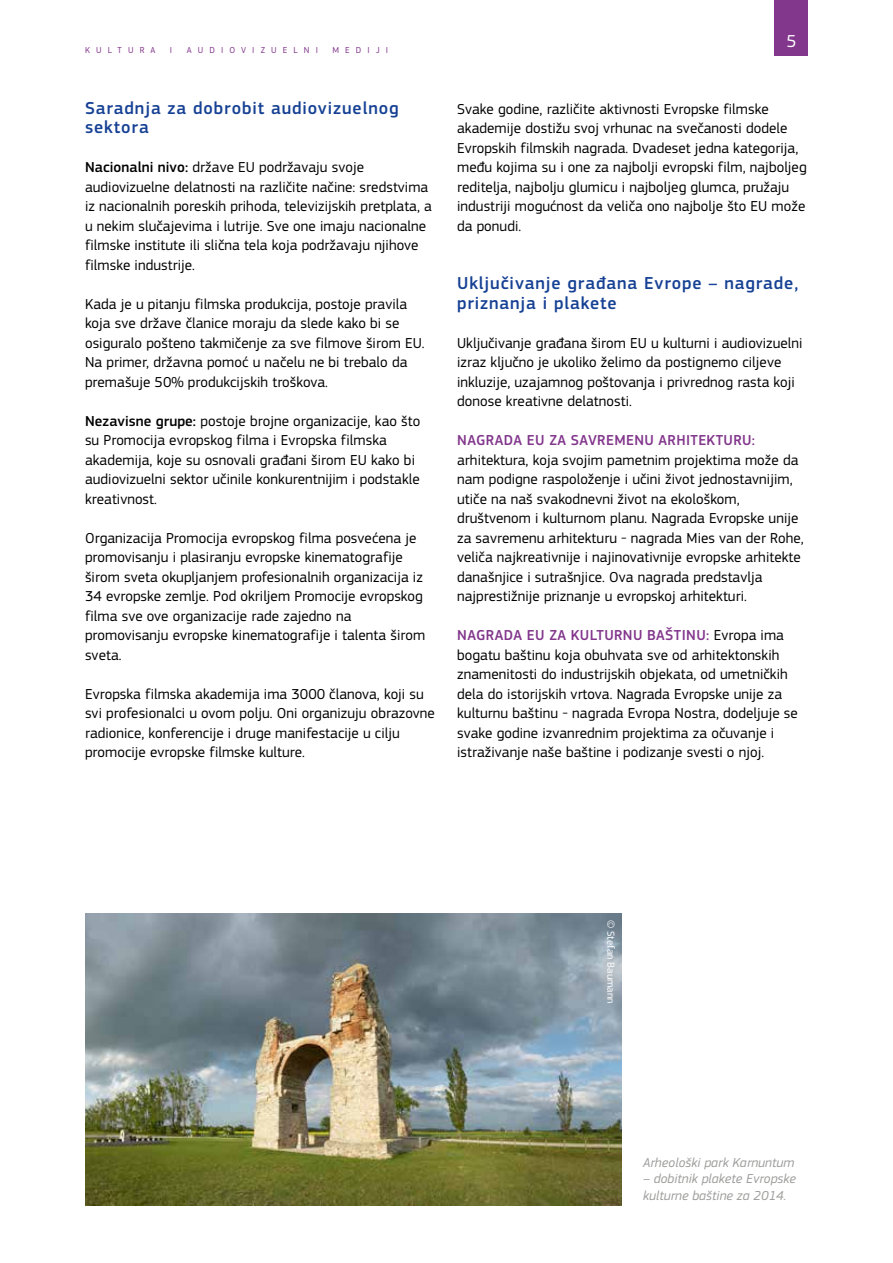
<style>
.page{position:relative;width:893px;height:1263px;background:#fff}
.page>*{position:absolute;margin:0;border:0;box-sizing:border-box;transform-origin:0 0}
.t1{font:500 18px/19.5px "EC Square Sans Pro";letter-spacing:.05em;color:#164194}
.t2{font:18px "EC Square Sans Pro";color:#fff}
.t3{font:15px/19.5px "EC Square Sans Pro";letter-spacing:.005em;color:#000}
.t4{font:500 15px "EC Square Sans Pro";letter-spacing:.025em;color:#82368c}
.t5{font:italic 13.5px/16.5px "EC Square Sans Pro";letter-spacing:.005em;color:#9d9d9c}
.t6{font:10.5px "EC Square Sans Pro";color:#fff}
.t7{font:9px "EC Square Sans Pro";letter-spacing:.68em;color:#82368c}
.s1{font-weight:500}
.s2{font-weight:500;color:#82368c}
</style>
<div class="page">
<div style="left:775px;top:0;width:33px;height:55px;background:#82368c"></div>
<img style="left:85px;top:913px;width:537px;height:293px">
<p class="t7" style="left:85px;top:45px;width:72px">Kultura</p>
<p class="t7" style="left:170px;top:45px;width:4px">i</p>
<p class="t7" style="left:187px;top:45px;width:133px">audiovizuelni</p>
<p class="t7" style="left:332px;top:45px;width:57px">mediji</p>
<p class="t1" style="left:85px;top:98px;width:315px">Saradnja za dobrobit audiovizuelnog sektora</p>
<p class="t3" style="left:85px;top:158px;width:348px"><span class="s1">Nacionalni nivo:</span> države EU podržavaju svoje audiovizuelne delatnosti na različite načine: sredstvima iz nacionalnih poreskih prihoda, televizijskih pretplata, a u nekim slučajevima i lutrije. Sve one imaju nacionalne filmske institute ili slična tela koja podržavaju njihove filmske industrije.</p>
<p class="t3" style="left:85px;top:294px;width:341px">Kada je u pitanju filmska produkcija, postoje pravila koja sve države članice moraju da slede kako bi se osiguralo pošteno takmičenje za sve filmove širom EU.<br>Na primer, državna pomoć u načelu ne bi trebalo da premašuje 50% produkcijskih troškova.</p>
<p class="t3" style="left:85px;top:411px;width:337px"><span class="s1">Nezavisne grupe:</span> postoje brojne organizacije, kao što su Promocija evropskog filma i Evropska filmska akademija, koje su osnovali građani širom EU kako bi audiovizuelni sektor učinile konkurentnijim i podstakle kreativnost.</p>
<p class="t3" style="left:85px;top:528px;width:342px">Organizacija Promocija evropskog filma posvećena je promovisanju i plasiranju evropske kinematografije širom sveta okupljanjem profesionalnih organizacija iz 34 evropske zemlje. Pod okriljem Promocije evropskog filma sve ove organizacije rade zajedno na promovisanju evropske kinematografije i talenta širom sveta.</p>
<p class="t3" style="left:85px;top:684px;width:351px">Evropska filmska akademija ima 3000 članova, koji su svi profesionalci u ovom polju. Oni organizuju obrazovne radionice, konferencije i druge manifestacije u cilju promocije evropske filmske kulture.</p>
<p class="t2" style="left:786px;top:30px;width:12px">5</p>
<p class="t3" style="left:457px;top:99px;width:351px">Svake godine, različite aktivnosti Evropske filmske akademije dostižu svoj vrhunac na svečanosti dodele Evropskih filmskih nagrada. Dvadeset jedna kategorija, među kojima su i one za najbolji evropski film, najboljeg reditelja, najbolju glumicu i najboljeg glumca, pružaju industriji mogućnost da veliča ono najbolje što EU može da ponudi.</p>
<p class="t1" style="left:457px;top:274px;width:343px">Uključivanje građana Evrope – nagrade, priznanja i plakete</p>
<p class="t3" style="left:457px;top:333px;width:347px">Uključivanje građana širom EU u kulturni i audiovizuelni izraz ključno je ukoliko želimo da postignemo ciljeve inkluzije, uzajamnog poštovanja i privrednog rasta koji donose kreativne delatnosti.</p>
<p class="t4" style="left:457px;top:432px;width:299px">Nagrada EU za savremenu arhitekturu:</p>
<p class="t3" style="left:457px;top:450px;width:348px">arhitektura, koja svojim pametnim projektima može da nam podigne raspoloženje i učini život jednostavnijim, utiče na naš svakodnevni život na ekološkom, društvenom i kulturnom planu. Nagrada Evropske unije za savremenu arhitekturu - nagrada Mies van der Rohe, veliča najkreativnije i najinovativnije evropske arhitekte današnjice i sutrašnjice. Ova nagrada predstavlja najprestižnije priznanje u evropskoj arhitekturi.</p>
<p class="t3" style="left:457px;top:626px;width:342px"><span class="s2">Nagrada EU za kulturnu baštinu:</span> Evropa ima bogatu baštinu koja obuhvata sve od arhitektonskih znamenitosti do industrijskih objekata, od umetničkih dela do istorijskih vrtova. Nagrada Evropske unije za kulturnu baštinu - nagrada Evropa Nostra, dodeljuje se svake godine izvanrednim projektima za očuvanje i istraživanje naše baštine i podizanje svesti o njoj.</p>
<p class="t6" style="left:617px;top:920px;width:85px;rotate:90deg">© Stefan Baumann</p>
<p class="t5" style="left:643px;top:1154px;width:153px">Arheološki park Karnuntum</p>
<p class="t5" style="left:643px;top:1171px;width:154px">– dobitnik plakete Evropske kulturne baštine za 2014.</p>
</div>
